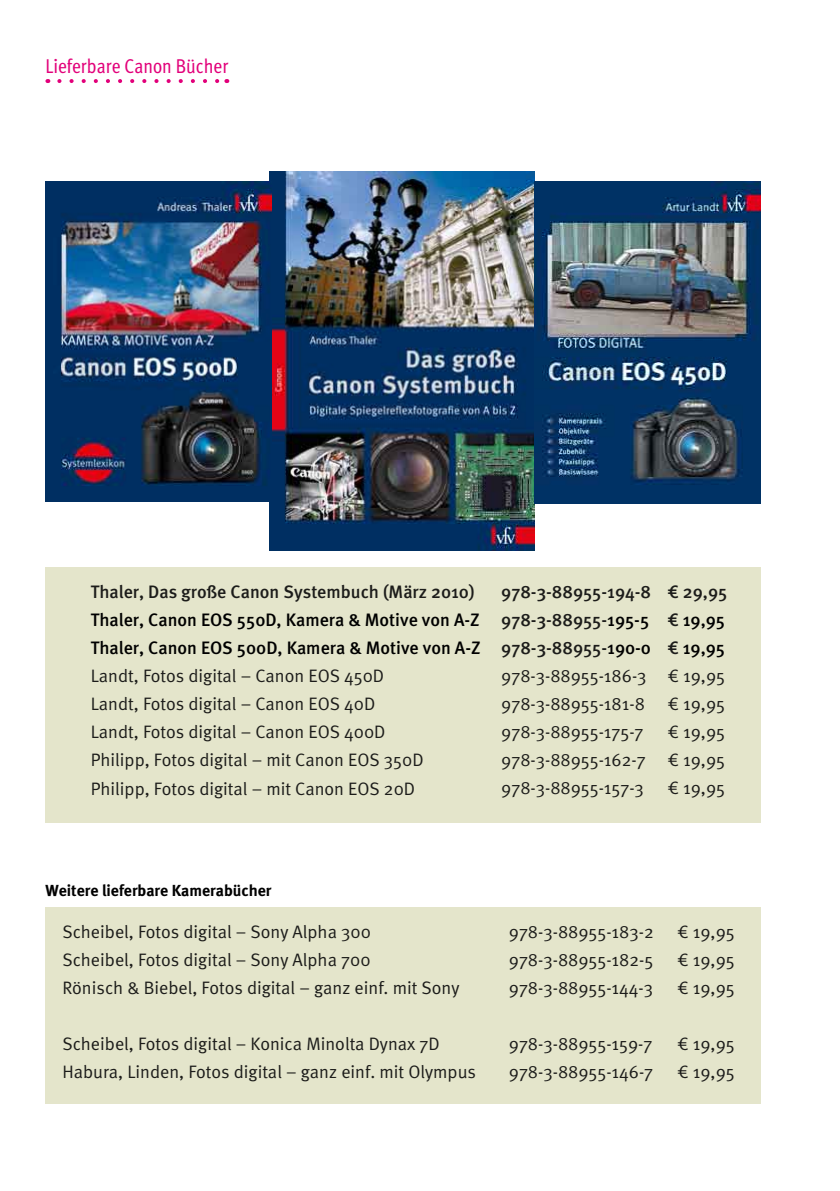
<style>
.page{position:relative;width:840px;height:1191px;background:#fff}
.page>*{position:absolute;margin:0;border:0;box-sizing:border-box;transform-origin:0 0}
.t1{font:20px "Meta Cond";color:#e2007a}
.t2{font:18px "Meta Normal";color:#1c1c1a}
.t3{font:500 18px/28px "Meta";color:#000}
.t4{font:500 18px "Meta";color:#1c1c1a}
.t5{font:700 16px "Meta";color:#000}
.s1{color:#1c1c1a}
</style>
<div class="page">
<svg style="left:59px;top:79px;width:161px;height:4px"></svg>
<img style="left:269px;top:171px;width:265px;height:379px">
<img style="left:534px;top:181px;width:226px;height:322px">
<div style="left:45px;top:567px;width:715px;height:255px;background:#e4e5cb"></div>
<img style="left:45px;top:181px;width:226px;height:320px">
<div style="left:45px;top:907px;width:715px;height:196px;background:#e4e5cb"></div>
<p class="t1" style="left:45px;top:55px;width:184px">Lieferbare Canon Bücher</p>
<p class="t4" style="left:91px;top:582px;width:385px">Thaler, Das große Canon Systembuch (März 2010)</p>
<p class="t3" style="left:91px;top:578px;width:637px;text-indent:410px"><span class="s1">978-3-88955-194-8 ¤ 29,95<br></span>Thaler, Canon EOS 550D, Kamera &amp; Motive von A-Z <span class="s1">978-3-88955-</span>195-5 <span class="s1">¤</span> 19,95<br>Thaler, Canon EOS 500D, Kamera &amp; Motive von A-Z <span class="s1">978-3-88955-</span>190-0 <span class="s1">¤</span> 19,95</p>
<p class="t2" style="left:91px;top:666px;width:295px">Landt, Fotos digital – Canon EOS 450D</p>
<p class="t2" style="left:501px;top:666px;width:225px">978-3-88955-186-3 ¤ 19,95</p>
<p class="t2" style="left:91px;top:694px;width:286px">Landt, Fotos digital – Canon EOS 40D</p>
<p class="t2" style="left:501px;top:694px;width:225px">978-3-88955-181-8 ¤ 19,95</p>
<p class="t2" style="left:91px;top:722px;width:296px">Landt, Fotos digital – Canon EOS 400D</p>
<p class="t2" style="left:501px;top:722px;width:144px">978-3-88955-175-7</p>
<p class="t2" style="left:667px;top:722px;width:59px">¤ 19,95</p>
<p class="t2" style="left:91px;top:750px;width:334px">Philipp, Fotos digital – mit Canon EOS 350D</p>
<p class="t2" style="left:501px;top:750px;width:225px">978-3-88955-162-7 ¤ 19,95</p>
<p class="t2" style="left:91px;top:778px;width:326px">Philipp, Fotos digital – mit Canon EOS 20D</p>
<p class="t2" style="left:501px;top:778px;width:144px">978-3-88955-157-3</p>
<p class="t2" style="left:667px;top:778px;width:59px">¤ 19,95</p>
<p class="t5" style="left:45px;top:880px;width:227px">Weitere lieferbare Kamerabücher</p>
<p class="t2" style="left:62px;top:921px;width:310px">Scheibel, Fotos digital – Sony Alpha 300</p>
<p class="t2" style="left:508px;top:921px;width:146px">978-3-88955-183-2</p>
<p class="t2" style="left:676px;top:921px;width:59px">¤ 19,95</p>
<p class="t2" style="left:62px;top:949px;width:309px">Scheibel, Fotos digital – Sony Alpha 700</p>
<p class="t2" style="left:508px;top:949px;width:146px">978-3-88955-182-5</p>
<p class="t2" style="left:676px;top:949px;width:59px">¤ 19,95</p>
<p class="t2" style="left:62px;top:977px;width:398px">Rönisch &amp; Biebel, Fotos digital – ganz einf. mit Sony</p>
<p class="t2" style="left:508px;top:977px;width:145px">978-3-88955-144-3</p>
<p class="t2" style="left:676px;top:977px;width:59px">¤ 19,95</p>
<p class="t2" style="left:62px;top:1033px;width:378px">Scheibel, Fotos digital – Konica Minolta Dynax 7D</p>
<p class="t2" style="left:508px;top:1033px;width:145px">978-3-88955-159-7</p>
<p class="t2" style="left:676px;top:1033px;width:59px">¤ 19,95</p>
<p class="t2" style="left:62px;top:1061px;width:415px">Habura, Linden, Fotos digital – ganz einf. mit Olympus</p>
<p class="t2" style="left:508px;top:1061px;width:146px">978-3-88955-146-7</p>
<p class="t2" style="left:676px;top:1061px;width:59px">¤ 19,95</p>
</div>
